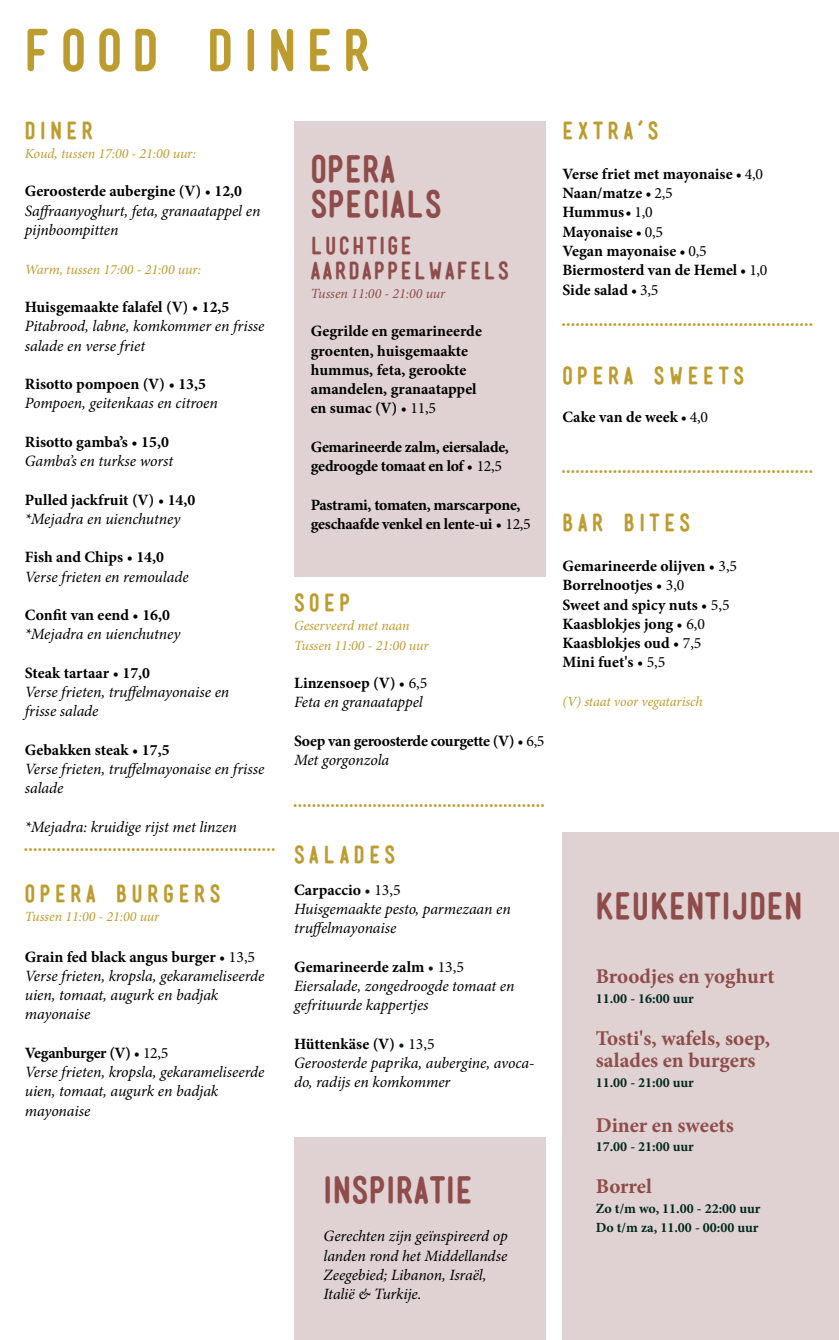
<style>
.page{position:relative;width:839px;height:1340px;background:#fff}
.page>*{position:absolute;margin:0;border:0;box-sizing:border-box;transform-origin:0 0}
.t1{font:700 54.25px "Mensch";letter-spacing:.2em;color:#bd9c2f}
.t2{font:700 35px/35px "Mensch";letter-spacing:.025em;color:#8e4c4b}
.t3{font:700 22.75px "Mensch";letter-spacing:.2em;color:#bd9c2f}
.t4{font:700 22.75px/24.5px "Mensch";letter-spacing:.11em;color:#8e4c4b}
.t5{font:700 21px/22.8px "Minion Pro";color:#8e4c4b}
.t6{font:italic 15.75px/19.2px "Minion Pro";letter-spacing:-.005em;color:#000}
.t7{font:700 15.75px/19.2px "Minion Pro";letter-spacing:-.005em;color:#000}
.t8{font:italic 14px/19.2px "Minion Pro";letter-spacing:-.005em;color:#bd9c2f}
.t9{font:700 14px/19.2px "Minion Pro";color:#00281d}
.t10{font:italic 14px "Minion Pro";color:#8e4c4b}
.s1{font-weight:700;font-style:normal}
.s2{font-style:normal}
.s3{font-weight:400}
.s4{font-weight:400;font-style:italic}
.s5{font-style:normal;color:#0c2020}
</style>
<div class="page">
<div style="left:562px;top:832px;width:276px;height:507px;background:#e0d2d2"></div>
<div style="left:293px;top:122px;width:252px;height:455px;background:#e0d2d2"></div>
<div style="left:293px;top:1137px;width:252px;height:202px;background:#e0d2d2"></div>
<h1 class="t1" style="left:25px;top:26px;width:347px">FOOD DINER</h1>
<h3 class="t3" style="left:25px;top:120px;width:70px">DINER</h3>
<p class="t8" style="left:25px;top:144px;width:173px">Koud, tussen 17:00 - 21:00 uur:</p>
<p class="t6" style="left:25px;top:182px;width:237px"><span class="s1">Geroosterde aubergine (V)</span> <span class="s2">•</span> <span class="s1">12,0<br></span>Saffraanyoghurt, feta, granaatappel en pijnboompitten</p>
<p class="t8" style="left:25px;top:259px;width:178px">Warm, tussen 17:00 - 21:00 uur:</p>
<p class="t6" style="left:25px;top:297px;width:241px"><span class="s1">Huisgemaakte falafel (V)</span> <span class="s2">•</span> <span class="s1">12,5<br></span>Pitabrood, labne, komkommer en frisse salade en verse friet</p>
<p class="t6" style="left:25px;top:374px;width:194px"><span class="s1">Risotto pompoen (V)</span> <span class="s2">•</span> <span class="s1">13,5<br></span>Pompoen, geitenkaas en citroen</p>
<p class="t6" style="left:25px;top:432px;width:150px"><span class="s1">Risotto gamba’s</span> <span class="s2">•</span> <span class="s1">15,0<br></span>Gamba’s en turkse worst</p>
<p class="t7" style="left:25px;top:489px;width:172px">Pulled jackfruit (V) <span class="s3">•</span> 14,0 <span class="s4">*Mejadra en uienchutney</span></p>
<p class="t6" style="left:25px;top:547px;width:165px"><span class="s1">Fish and Chips</span> <span class="s2">•</span> <span class="s1">14,0<br></span>Verse frieten en remoulade</p>
<p class="t6" style="left:25px;top:605px;width:157px"><span class="s1">Confit van eend</span> <span class="s2">•</span> <span class="s1">16,0 </span>*Mejadra en uienchutney</p>
<p class="t6" style="left:25px;top:663px;width:206px"><span class="s1">Steak tartaar</span> <span class="s2">•</span> <span class="s1">17,0<br></span>Verse frieten, truffelmayonaise en frisse salade</p>
<p class="t6" style="left:25px;top:740px;width:241px"><span class="s1">Gebakken steak</span> <span class="s2">•</span> <span class="s1">17,5<br></span>Verse frieten, truffelmayonaise en frisse salade</p>
<p class="t6" style="left:25px;top:817px;width:213px">*Mejadra: kruidige rijst met linzen</p>
<h3 class="t3" style="left:25px;top:832px;width:251px">......................................................</h3>
<h3 class="t3" style="left:25px;top:883px;width:197px">OPERA BURGERS</h3>
<p class="t8" style="left:25px;top:907px;width:136px">Tussen 11:00 - 21:00 uur</p>
<p class="t6" style="left:25px;top:946px;width:241px"><span class="s1">Grain fed black angus burger</span> <span class="s2">• 13,5<br></span>Verse frieten, kropsla, gekarameliseerde uien, tomaat, augurk en badjak mayonaise</p>
<p class="t6" style="left:25px;top:1043px;width:241px"><span class="s1">Veganburger (V)</span> <span class="s2">• 12,5<br></span>Verse frieten, kropsla, gekarameliseerde uien, tomaat, augurk en badjak mayonaise</p>
<h2 class="t2" style="left:311px;top:153px;width:132px">OPERA<br>SPECIALS</h2>
<h3 class="t4" style="left:311px;top:234px;width:199px">LUCHTIGE<br>AARDAPPELWAFELS</h3>
<p class="t10" style="left:311px;top:284px;width:136px">Tussen 11:00 - 21:00 uur</p>
<p class="t7" style="left:311px;top:321px;width:172px">Gegrilde en gemarineerde groenten, huisgemaakte hummus, feta, gerookte amandelen, granaatappel en sumac (V) <span class="s3">• 11,5</span></p>
<p class="t7" style="left:311px;top:437px;width:199px">Gemarineerde zalm, eiersalade, gedroogde tomaat en lof <span class="s3">• 12,5</span></p>
<p class="t7" style="left:311px;top:495px;width:221px">Pastrami, tomaten, marscarpone, geschaafde venkel en lente-ui <span class="s3">• 12,5</span></p>
<h3 class="t3" style="left:294px;top:592px;width:58px">SOEP</h3>
<p class="t8" style="left:294px;top:616px;width:136px">Geserveerd met naan<br>Tussen 11:00 - 21:00 uur</p>
<p class="t6" style="left:294px;top:673px;width:135px"><span class="s1">Linzensoep (V)</span> <span class="s2">• 6,5<br></span>Feta en granaatappel</p>
<p class="t7" style="left:294px;top:731px;width:252px">Soep van geroosterde courgette (V) <span class="s3">• 6,5<br></span><span class="s4">Met gorgonzola</span></p>
<h3 class="t3" style="left:294px;top:788px;width:251px">......................................................</h3>
<h3 class="t3" style="left:294px;top:844px;width:103px">SALADES</h3>
<p class="t6" style="left:294px;top:880px;width:218px"><span class="s1">Carpaccio</span> <span class="s5">•</span> <span class="s2">13,5<br></span>Huisgemaakte pesto, parmezaan en truffelmayonaise</p>
<p class="t6" style="left:294px;top:957px;width:222px"><span class="s1">Gemarineerde zalm</span> <span class="s5">•</span> <span class="s2">13,5<br></span>Eiersalade, zongedroogde tomaat en gefrituurde kappertjes</p>
<p class="t6" style="left:294px;top:1034px;width:242px"><span class="s1">Hüttenkäse (V)</span> <span class="s5">•</span> <span class="s2">13,5<br></span>Geroosterde paprika, aubergine, avoca&shy;do, radijs en komkommer</p>
<h2 class="t2" style="left:323px;top:1173px;width:150px">INSPIRATIE</h2>
<p class="t6" style="left:323px;top:1226px;width:185px">Gerechten zijn geïnspireerd op landen rond het Middellandse<br>Zeegebied; Libanon, Israël,<br>Italië &amp; Turkije.</p>
<h3 class="t3" style="left:562px;top:120px;width:97px">EXTRA’S</h3>
<p class="t7" style="left:562px;top:164px;width:206px">Verse friet met mayonaise <span class="s3">• 4,0<br></span>Naan/matze <span class="s3">• 2,5<br></span>Hummus<span class="s3">• 1,0<br></span>Mayonaise <span class="s3">• 0,5<br></span>Vegan mayonaise <span class="s3">• 0,5<br></span>Biermosterd van de Hemel <span class="s3">• 1,0<br></span>Side salad <span class="s3">• 3,5</span></p>
<h3 class="t3" style="left:562px;top:307px;width:251px">......................................................</h3>
<h3 class="t3" style="left:562px;top:365px;width:183px">OPERA SWEETS</h3>
<p class="t7" style="left:562px;top:407px;width:147px">Cake van de week <span class="s3">• 4,0</span></p>
<h3 class="t3" style="left:562px;top:454px;width:251px">......................................................</h3>
<h3 class="t3" style="left:562px;top:512px;width:129px">BAR BITES</h3>
<p class="t7" style="left:562px;top:556px;width:176px">Gemarineerde olijven <span class="s3">• 3,5<br></span>Borrelnootjes <span class="s3">• 3,0<br></span>Sweet and spicy nuts <span class="s3">• 5,5<br></span>Kaasblokjes jong <span class="s3">• 6,0<br></span>Kaasblokjes oud <span class="s3">• 7,5<br></span>Mini fuet's <span class="s3">• 5,5</span></p>
<p class="t8" style="left:562px;top:692px;width:142px">(V) staat voor vegatarisch</p>
<h2 class="t2" style="left:595px;top:888px;width:208px">KEUKENTIJDEN</h2>
<h3 class="t5" style="left:595px;top:965px;width:180px">Broodjes en yoghurt</h3>
<p class="t9" style="left:595px;top:988px;width:100px">11.00 - 16:00 uur</p>
<h3 class="t5" style="left:595px;top:1026px;width:176px">Tosti's, wafels, soep, salades en burgers</h3>
<p class="t9" style="left:595px;top:1072px;width:100px">11.00 - 21:00 uur</p>
<h3 class="t5" style="left:595px;top:1113px;width:139px">Diner en sweets</h3>
<p class="t9" style="left:595px;top:1137px;width:100px">17.00 - 21:00 uur</p>
<h3 class="t5" style="left:595px;top:1175px;width:58px">Borrel</h3>
<p class="t9" style="left:595px;top:1198px;width:166px">Zo t/m wo, 11.00 - 22:00 uur<br>Do t/m za, 11.00 - 00:00 uur</p>
</div>
